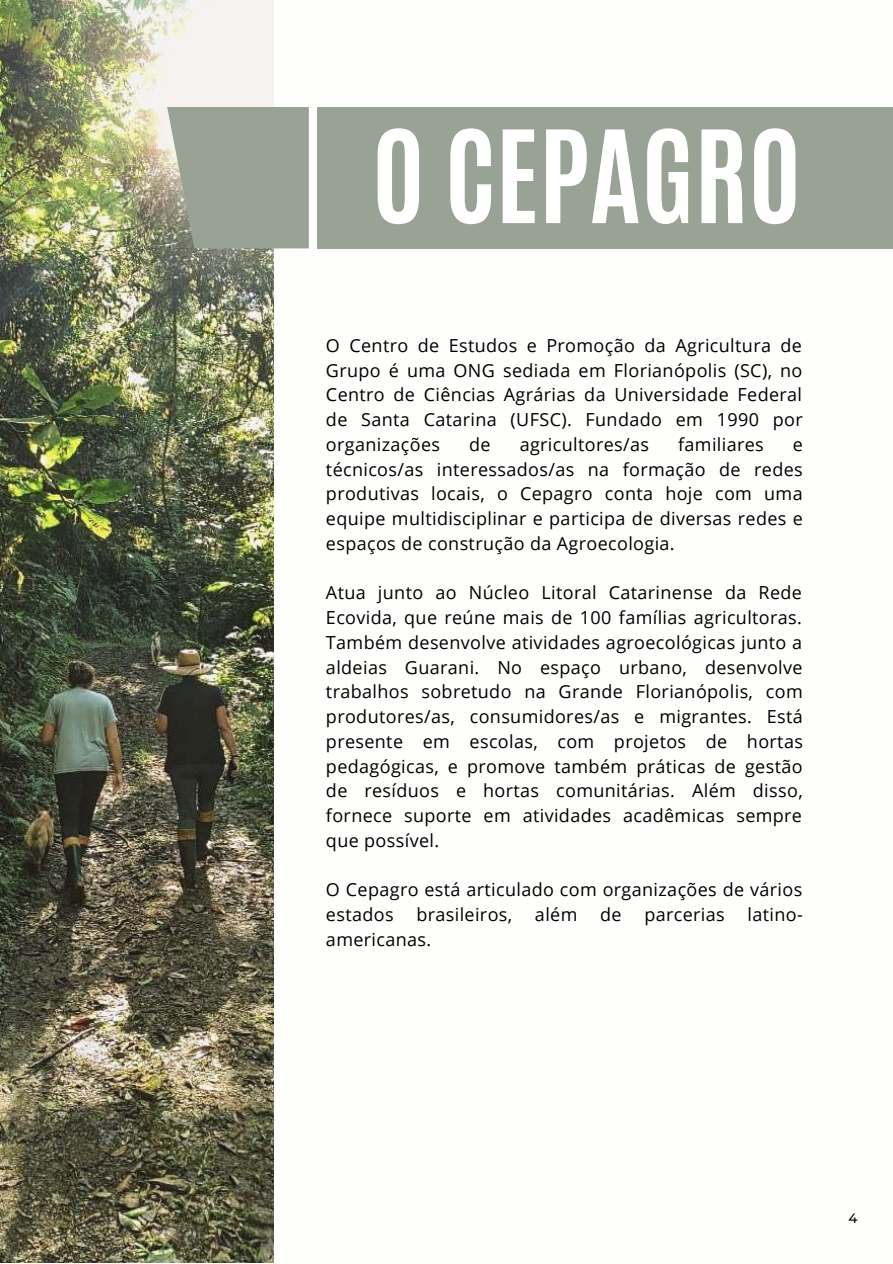
<style>
.page{position:relative;width:893px;height:1264px;background:#fff}
.page>*{position:absolute;margin:0;border:0;box-sizing:border-box;transform-origin:0 0}
.t1{font:700 108.9px "Antonio";color:#fff}
.t2{font:18px/24.8px "Open Sans";letter-spacing:.02em;color:#000;text-align:justify}
.t3{font:500 13.5px "Montserrat";color:#000}
</style>
<div class="page">
<div style="left:317px;top:107px;width:575px;height:141px;background:#99a395"></div>
<img style="left:0;top:0;width:274px;height:1262px">
<svg style="left:167px;top:107px;width:142px;height:141px;background:#9aa395"></svg>
<h1 class="t1" style="left:372px;top:99px;width:431px">O CEPAGRO</h1>
<p class="t2" style="left:326px;top:332px;width:478px">O Centro de Estudos e Promoção da Agricultura de Grupo é uma ONG sediada em Florianópolis (SC), no Centro de Ciências Agrárias da Universidade Federal de Santa Catarina (UFSC). Fundado em 1990 por organizações</p>
<p class="t2" style="left:469px;top:431px;width:23px">de</p>
<p class="t2" style="left:519px;top:431px;width:131px">agricultores/as</p>
<p class="t2" style="left:678px;top:431px;width:87px">familiares</p>
<p class="t2" style="left:326px;top:431px;width:478px;text-indent:467px">e técnicos/as interessados/as na formação de redes produtivas locais, o Cepagro conta hoje com uma equipe multidisciplinar e participa de diversas redes e espaços de construção da Agroecologia.</p>
<p class="t2" style="left:326px;top:580px;width:478px">Atua junto ao Núcleo Litoral Catarinense da Rede Ecovida, que reúne mais de 100 famílias agricultoras.<br>Também desenvolve atividades agroecológicas junto a aldeias Guarani. No espaço urbano, desenvolve trabalhos sobretudo na Grande Florianópolis, com produtores/as, consumidores/as e migrantes. Está presente em escolas, com projetos de hortas pedagógicas, e promove também práticas de gestão de resíduos e hortas comunitárias. Além disso, fornece suporte em atividades acadêmicas sempre que possível.</p>
<p class="t2" style="left:326px;top:877px;width:478px">O Cepagro está articulado com organizações de vários estados</p>
<p class="t2" style="left:416px;top:901px;width:97px">brasileiros,</p>
<p class="t2" style="left:535px;top:901px;width:44px">além</p>
<p class="t2" style="left:600px;top:901px;width:23px">de</p>
<p class="t2" style="left:644px;top:901px;width:82px">parcerias</p>
<p class="t2" style="left:747px;top:901px;width:57px">latino-</p>
<p class="t2" style="left:326px;top:926px;width:107px">americanas.</p>
<p class="t3" style="left:848px;top:1209px;width:10px">4</p>
</div>
